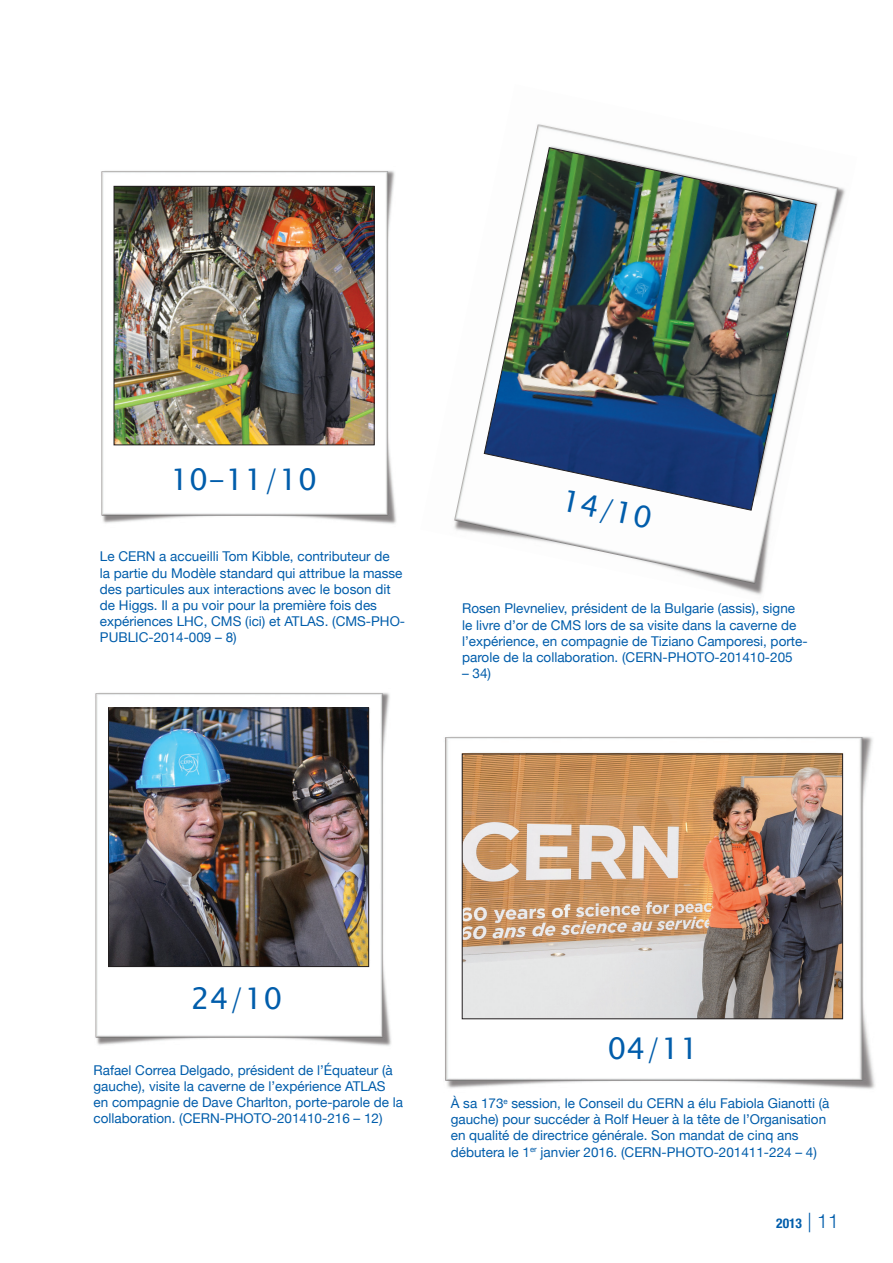
<style>
.page{position:relative;width:893px;height:1263px;background:#fff}
.page>*{position:absolute;margin:0;border:0;box-sizing:border-box;transform-origin:0 0}
.t1{font:30px "Lucida Sans Unicode";color:#015dab}
.t2{font:13.5px/16.2px "Helvetica Neue";color:#015dab}
.t3{font:700 condensed 13.5px "Helvetica Neue";color:#015dab}
.s1{font-weight:300;font-stretch:normal;font-size:19.5px}
</style>
<div class="page">
<img style="left:101px;top:171px;width:296px;height:353px">
<img style="left:116px;top:188px;width:256px;height:255px">
<div style="left:114px;top:186px;width:260px;height:259px;border:1px solid #231f20"></div>
<img style="left:454px;top:124px;width:391px;height:471px">
<img style="left:484px;top:147px;width:332px;height:363px">
<img style="left:95px;top:693px;width:296px;height:353px">
<img style="left:110px;top:710px;width:257px;height:255px">
<div style="left:108px;top:708px;width:261px;height:259px;border:1px solid #231f20"></div>
<img style="left:445px;top:736px;width:430px;height:353px">
<img style="left:464px;top:756px;width:377px;height:261px">
<div style="left:462px;top:754px;width:381px;height:265px;border:1px solid #231f20"></div>
<h1 class="t1" style="left:170px;top:455px;width:148px">10-11/10</h1>
<p class="t2" style="left:100px;top:548px;width:307px">Le CERN a accueilli Tom Kibble, contributeur de<br>la partie du Modèle standard qui attribue la masse des particules aux interactions avec le boson dit de Higgs. Il a pu voir pour la première fois des expériences LHC, CMS (ici) et ATLAS. (CMS-PHO-PUBLIC-2014-009 – 8)</p>
<h1 class="t1" style="left:567px;top:477px;width:93px;rotate:12deg">14/10</h1>
<p class="t2" style="left:462px;top:600px;width:347px">Rosen Plevneliev, président de la Bulgarie (assis), signe le livre d’or de CMS lors de sa visite dans la caverne de l’expérience, en compagnie de Tiziano Camporesi, porte&shy;parole de la collaboration. (CERN-PHOTO-201410-205</p>
<p class="t2" style="left:462px;top:665px;width:31px">– 34)</p>
<h1 class="t1" style="left:191px;top:975px;width:93px">24/10</h1>
<p class="t2" style="left:94px;top:1061px;width:311px">Rafael Correa Delgado, président de l’Équateur (à gauche), visite la caverne de l’expérience ATLAS en compagnie de Dave Charlton, porte-parole de la collaboration. (CERN-PHOTO-201410-216 – 12)</p>
<h1 class="t1" style="left:608px;top:1025px;width:93px">04/11</h1>
<p class="t2" style="left:451px;top:1095px;width:380px">À sa 173<sup>e</sup> session, le Conseil du CERN a élu Fabiola Gianotti (à gauche) pour succéder à Rolf Heuer à la tête de l’Organisation en qualité de directrice générale. Son mandat de cinq ans débutera le 1<sup>er</sup> janvier 2016. (CERN-PHOTO-201411-224 – 4)</p>
<p class="t3" style="left:776px;top:1215px;width:64px">2013 <span class="s1">| 11</span></p>
</div>
